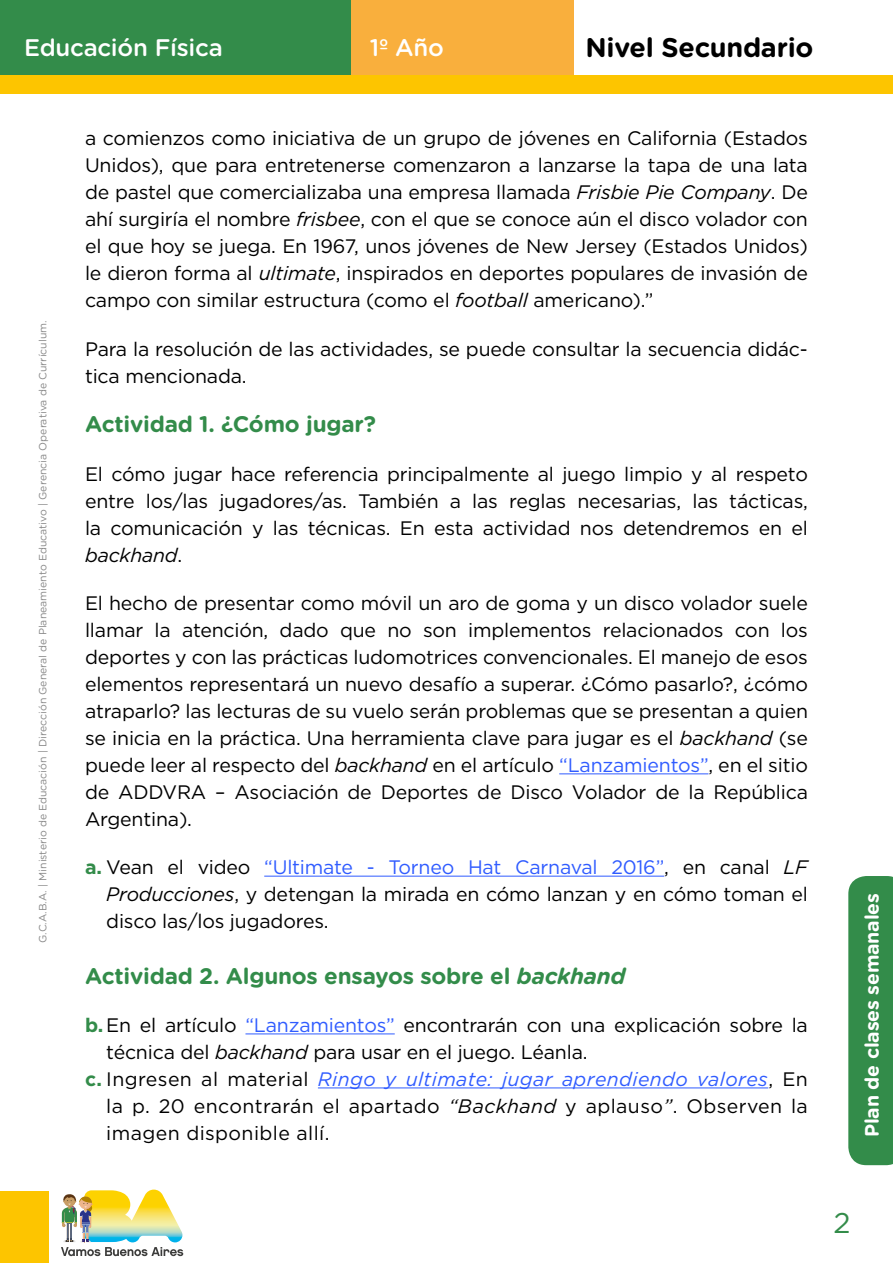
<style>
.page{position:relative;width:893px;height:1263px;background:#fff}
.page>*{position:absolute;margin:0;border:0;box-sizing:border-box;transform-origin:0 0}
.t1{font:28.5px "Gotham";color:#338c4a}
.t2{font:700 27px "Gotham Rounded";letter-spacing:-.01em;color:#000}
.t3{font:500 24px "Gotham Rounded";letter-spacing:-.01em;color:#fff}
.t4{font:700 22.5px "Gotham Rounded";letter-spacing:-.01em;color:#338c4a}
.t5{font:19.5px/27px "Gotham";letter-spacing:-.01em;color:#000;text-align:justify}
.t6{font:19.5px "Gotham";letter-spacing:.02em;color:#000}
.t7{font:italic 19.5px "Gotham";letter-spacing:.02em;color:#305cff}
.t8{font:700 19.5px "Gotham Rounded";letter-spacing:-.01em;color:#fff}
.t9{font:10.5px "Gotham Rounded";color:#878787}
.s1{font-style:italic}
.s2{color:#305cff}
.s3{font-weight:700;color:#338c4a}
.s4{font-weight:700;font-style:normal;color:#338c4a}
.s5{font-style:normal;color:#000}
</style>
<div class="page">
<div style="left:0;top:1191px;width:48px;height:72px;background:#fdc500"></div>
<svg style="left:61px;top:1189px;width:122px;height:67px"></svg>
<div style="left:0;top:0;width:351px;height:78px;background:#338c4a"></div>
<div style="left:351px;top:0;width:223px;height:78px;background:#f9af3d"></div>
<div style="left:0;top:75px;width:893px;height:19px;background:#fdc500"></div>
<svg style="left:848px;top:876px;width:45px;height:289px;background:#398f50"></svg>
<hr style="left:559px;top:773px;width:149px;height:1px;background:#305cff">
<hr style="left:264px;top:876px;width:400px;height:1px;background:#305cff">
<hr style="left:245px;top:1033px;width:150px;height:1px;background:#305cff">
<hr style="left:318px;top:1087px;width:450px;height:1px;background:#305cff">
<p class="t3" style="left:24px;top:31px;width:200px">Educación Física</p>
<p class="t3" style="left:370px;top:31px;width:76px">1º Año</p>
<h2 class="t2" style="left:585px;top:28px;width:230px">Nivel Secundario</h2>
<p class="t9" style="left:36px;top:943px;width:624px;rotate:-90deg">G.C.A.B.A. | Ministerio de Educación | Dirección General de Planeamiento Educativo | Gerencia Operativa de Currículum.</p>
<p class="t5" style="left:85px;top:124px;width:724px">a comienzos como iniciativa de un grupo de jóvenes en California (Estados Unidos), que para entretenerse comenzaron a lanzarse la tapa de una lata de pastel que comercializaba una empresa llamada <span class="s1">Frisbie Pie Company</span>. De ahí surgiría el nombre <span class="s1">frisbee</span>, con el que se conoce aún el disco volador con el que hoy se juega. En 1967, unos jóvenes de New Jersey (Estados Unidos) le dieron forma al <span class="s1">ultimate</span>, inspirados en deportes populares de invasión de campo con similar estructura (como el <span class="s1">football</span> americano).”</p>
<p class="t5" style="left:85px;top:335px;width:724px">Para la resolución de las actividades, se puede consultar la secuencia didác&shy;tica mencionada.</p>
<p class="t4" style="left:85px;top:408px;width:292px">Actividad 1. ¿Cómo jugar?</p>
<p class="t5" style="left:85px;top:460px;width:724px">El cómo jugar hace referencia principalmente al juego limpio y al respeto entre los/las jugadores/as. También a las reglas necesarias, las tácticas, la comunicación y las técnicas. En esta actividad nos detendremos en el <span class="s1">backhand</span>.</p>
<p class="t5" style="left:85px;top:589px;width:724px">El hecho de presentar como móvil un aro de goma y un disco volador suele llamar la atención, dado que no son implementos relacionados con los deportes y con las prácticas ludomotrices convencionales. El manejo de esos elementos representará un nuevo desafío a superar. ¿Cómo pasarlo?, ¿cómo atraparlo? las lecturas de su vuelo serán problemas que se presentan a quien se inicia en la práctica. Una herramienta clave para jugar es el <span class="s1">backhand</span> (se puede leer al respecto del <span class="s1">backhand</span> en el artículo <span class="s2">“Lanzamientos”</span>, en el sitio de ADDVRA – Asociación de Deportes de Disco Volador de la República Argentina).</p>
<p class="t5" style="left:106px;top:853px;width:703px;text-indent:-21px"><span class="s3">a.</span> Vean el video <span class="s2">“Ultimate - Torneo Hat Carnaval 2016”</span>, en canal <span class="s1">LF Producciones</span>, y detengan la mirada en cómo lanzan y en cómo toman el disco las/los jugadores.</p>
<p class="t4" style="left:85px;top:959px;width:542px">Actividad 2. Algunos ensayos sobre el <span class="s1">backhand</span></p>
<p class="t5" style="left:85px;top:1011px;width:724px"><span class="s3">b.</span> En el artículo <span class="s2">“Lanzamientos”</span> encontrarán con una explicación sobre la</p>
<p class="t5" style="left:106px;top:1038px;width:483px">técnica del <span class="s1">backhand</span> para usar en el juego. Léanla.</p>
<p class="t7" style="left:85px;top:1066px;width:724px"><span class="s4">c.</span> <span class="s5">Ingresen al material</span> Ringo y ultimate: jugar aprendiendo valores<span class="s5">, En</span></p>
<p class="t6" style="left:106px;top:1093px;width:703px">la p. 20 encontrarán el apartado <span class="s1">“Backhand</span> y aplauso<span class="s1">”</span>. Observen la</p>
<p class="t6" style="left:106px;top:1120px;width:225px">imagen disponible allí.</p>
<p class="t8" style="left:858px;top:1137px;width:246px;rotate:-90deg">Plan de clases semanales</p>
<h1 class="t1" style="left:833px;top:1204px;width:19px">2</h1>
</div>
